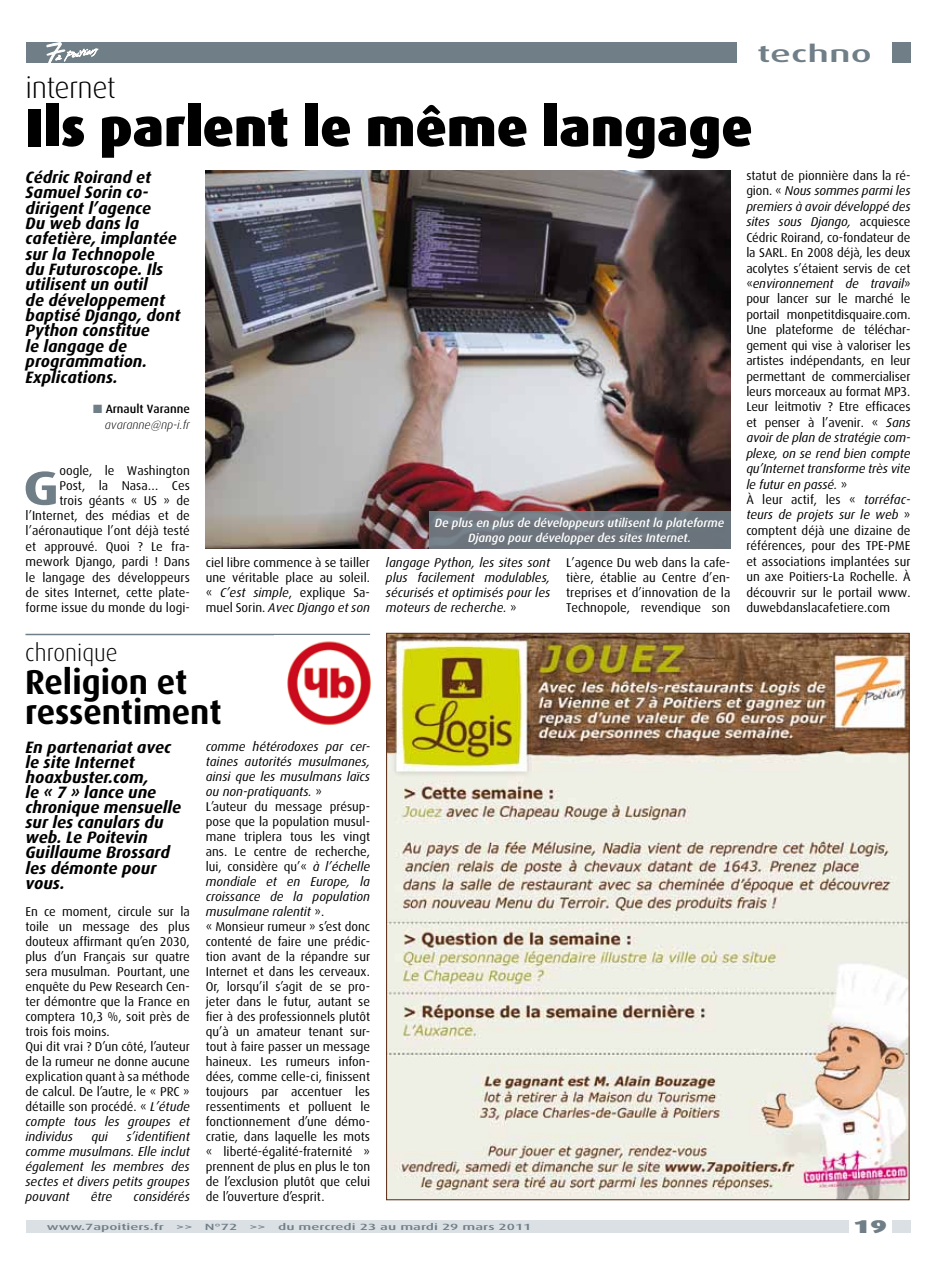
<style>
.page{position:relative;width:936px;height:1276px;background:#fff}
.page>*{position:absolute;margin:0;border:0;box-sizing:border-box;transform-origin:0 0}
.t1{font:900 54px "Dax";color:#000}
.t2{font:700 47.7px "Dax";color:#707e87;scale:1.25 1}
.t3{font:700 34.5px/30px "Dax";color:#000}
.t4{font:300 30px "Dax";letter-spacing:-.02em;color:#000}
.t5{font:300 24px "Dax";color:#000}
.t6{font:500 23.4px "Dax";color:#707e87;scale:1.67 1}
.t7{font:900 18.6px "Dax";color:#707e87;scale:1.54 1}
.t8{font:italic 700 16.5px/15.3px "Dax";color:#000}
.t9{font:12.75px/15px "Dax";color:#000}
.t10{font:italic 12.75px/15px "Dax";color:#000;text-align:justify}
.t11{font:italic 500 12px/15px "Dax";color:#fff;text-align:center}
.t12{font:italic 300 12px/15.3px "Dax";color:#000;text-align:right}
.t13{font:500 9px "Dax";color:#707e87;scale:1.67 1}
.s1{color:#707e87}
.s2{font-weight:500;font-style:normal}
.s3{font-style:italic}
.s4{font-style:normal}
</style>
<div class="page">
<div style="left:26px;top:1220px;width:884px;height:13px;background:#dae0e3"></div>
<div style="left:848px;top:1211px;width:43px;height:33px;background:#fff"></div>
<div style="left:26px;top:42px;width:884px;height:21px;background:#707e87"></div>
<div style="left:737px;top:35px;width:154px;height:35px;background:#fff"></div>
<img style="left:206px;top:170px;width:524px;height:379px">
<svg style="left:47px;top:42px;width:52px;height:21px"></svg>
<img style="left:388px;top:635px;width:519px;height:563px">
<div style="left:429px;top:511px;width:301px;height:38px;background:linear-gradient(to right,#737a82,#6b747c)"></div>
<hr style="left:25px;top:634px;width:345px;height:1px;background:#707e87">
<img style="left:287px;top:641px;width:84px;height:85px">
<h3 class="t6" style="left:757px;top:41px;width:70px">techno</h3>
<h3 class="t4" style="left:26px;top:71px;width:92px">internet</h3>
<h1 class="t1" style="left:26px;top:96px;width:728px">Ils parlent le même langage</h1>
<p class="t8" style="left:26px;top:169px;width:156px">Cédric Roirand et<br>Samuel Sorin co&shy;dirigent l’agence<br>Du web dans la cafetière, implantée sur la Technopole<br>du Futuroscope. Ils utilisent un outil<br>de développement baptisé Django, dont<br>Python constitue<br>le langage de programmation.<br>Explications.</p>
<p class="t12" style="left:93px;top:401px;width:98px"><span class="s1">■</span> <span class="s2">Arnault Varanne </span>avaranne@np-i.fr</p>
<p class="t9" style="left:26px;top:463px;width:166px;text-align:right">oogle, le Washington<br>Post, la Nasa… Ces<br>trois géants « US » de l’Internet, des médias et de l’aéronautique l’ont déjà testé et approuvé. Quoi ? Le fra&shy;mework Django, pardi ! Dans le langage des développeurs de sites Internet, cette plate&shy;forme issue du monde du logi-</p>
<h2 class="t2" style="left:23px;top:461px;width:31px">G</h2>
<p class="t11" style="left:435px;top:515px;width:291px">De plus en plus de développeurs utilisent la plateforme<br>Django pour développer des sites Internet.</p>
<p class="t9" style="left:206px;top:555px;width:166px;text-align:justify">ciel libre commence à se tailler une véritable place au soleil. « <span class="s3">C’est simple</span>, explique Sa&shy;muel Sorin. <span class="s3">Avec Django et son</span></p>
<p class="t10" style="left:386px;top:555px;width:166px">langage Python, les sites sont plus facilement modulables, sécurisés et optimisés pour les moteurs de recherche. <span class="s4">»</span></p>
<p class="t9" style="left:566px;top:555px;width:166px;text-align:justify">L’agence Du web dans la cafe&shy;tière, établie au Centre d’en&shy;treprises et d’innovation de la Technopole, revendique son</p>
<h3 class="t5" style="left:25px;top:639px;width:94px">chronique</h3>
<h3 class="t3" style="left:25px;top:667px;width:198px">Religion et ressentiment</h3>
<p class="t8" style="left:25px;top:740px;width:157px">En partenariat avec le site Internet hoaxbuster.com,<br>le « 7 » lance une chronique mensuelle sur les canulars du web. Le Poitevin<br>Guillaume Brossard les démonte pour vous.</p>
<p class="t9" style="left:25px;top:903px;width:166px">En ce moment, circule sur la toile un message des plus douteux affirmant qu’en 2030, plus d’un Français sur quatre sera musulman. Pourtant, une enquête du Pew Research Cen&shy;ter démontre que la France en comptera 10,3 %, soit près de trois fois moins.<br>Qui dit vrai ? D’un côté, l’auteur de la rumeur ne donne aucune explication quant à sa méthode de calcul. De l’autre, le « PRC » détaille son procédé. « <span class="s3">L’étude compte tous les groupes et individus</span></p>
<p class="t10" style="left:25px;top:1128px;width:166px;text-indent:101px">s’identifient comme musulmans. Elle inclut également les membres des sectes et divers petits groupes pouvant</p>
<p class="t10" style="left:91px;top:1128px;width:18px">qui</p>
<p class="t10" style="left:91px;top:1188px;width:23px">être</p>
<p class="t10" style="left:134px;top:1188px;width:58px">considérés</p>
<p class="t9" style="left:206px;top:739px;width:166px"><span class="s3">comme hétérodoxes par cer&shy;taines autorités musulmanes, ainsi que les musulmans laïcs ou non-pratiquants.</span> »<br>L’auteur du message présup&shy;pose que la population musul&shy;mane triplera tous les vingt ans. Le centre de recherche, lui, considère qu’« <span class="s3">à l’échelle mondiale et en Europe, la croissance de la population musulmane ralentit</span> ».<br>« Monsieur rumeur » s’est donc contenté de faire une prédic&shy;tion avant de la répandre sur<br>Internet et dans les cerveaux.<br>Or, lorsqu’il s’agit de se pro&shy;jeter dans le futur, autant se fier à des professionnels plutôt qu’à un amateur tenant sur&shy;tout à faire passer un message haineux. Les rumeurs infon&shy;dées, comme celle-ci, finissent toujours par accentuer les ressentiments et polluent le fonctionnement d’une démo&shy;cratie, dans laquelle les mots « liberté-égalité-fraternité » prennent de plus en plus le ton de l’exclusion plutôt que celui de l’ouverture d’esprit.</p>
<p class="t9" style="left:746px;top:168px;width:166px;line-height:15.5px">statut de pionnière dans la ré&shy;gion. « <span class="s3">Nous sommes parmi les premiers à avoir développé des sites sous Django,</span> acquiesce<br>Cédric Roirand, co-fondateur de la Sarl. En 2008 déjà, les deux acolytes s’étaient servis de cet «<span class="s3">environnement de travail</span>» pour lancer sur le marché le portail monpetitdisquaire.com.<br>Une plateforme de téléchar&shy;gement qui vise à valoriser les artistes indépendants, en leur permettant de commercialiser leurs morceaux au format mp3.<br>Leur leitmotiv ? Etre efficaces et penser à l’avenir. « <span class="s3">Sans avoir de plan de stratégie com&shy;plexe, on se rend bien compte qu’Internet transforme très vite le futur en passé.</span> »<br>À leur actif, les « <span class="s3">torréfac&shy;teurs de projets sur le web</span> » comptent déjà une dizaine de références, pour des TPE-PME et associations implantées sur un axe Poitiers-La Rochelle. À découvrir sur le portail www. duwebdanslacafetiere.com</p>
<p class="t13" style="left:47px;top:1222px;width:72px">www.7apoitiers.fr</p>
<p class="t13" style="left:176px;top:1222px;width:11px">&gt;&gt;</p>
<p class="t13" style="left:205px;top:1222px;width:21px">N°72</p>
<p class="t13" style="left:249px;top:1222px;width:11px">&gt;&gt;</p>
<p class="t13" style="left:278px;top:1222px;width:153px">du mercredi 23 au mardi 29 mars 2011</p>
<h3 class="t7" style="left:853px;top:1215px;width:24px">19</h3>
</div>
